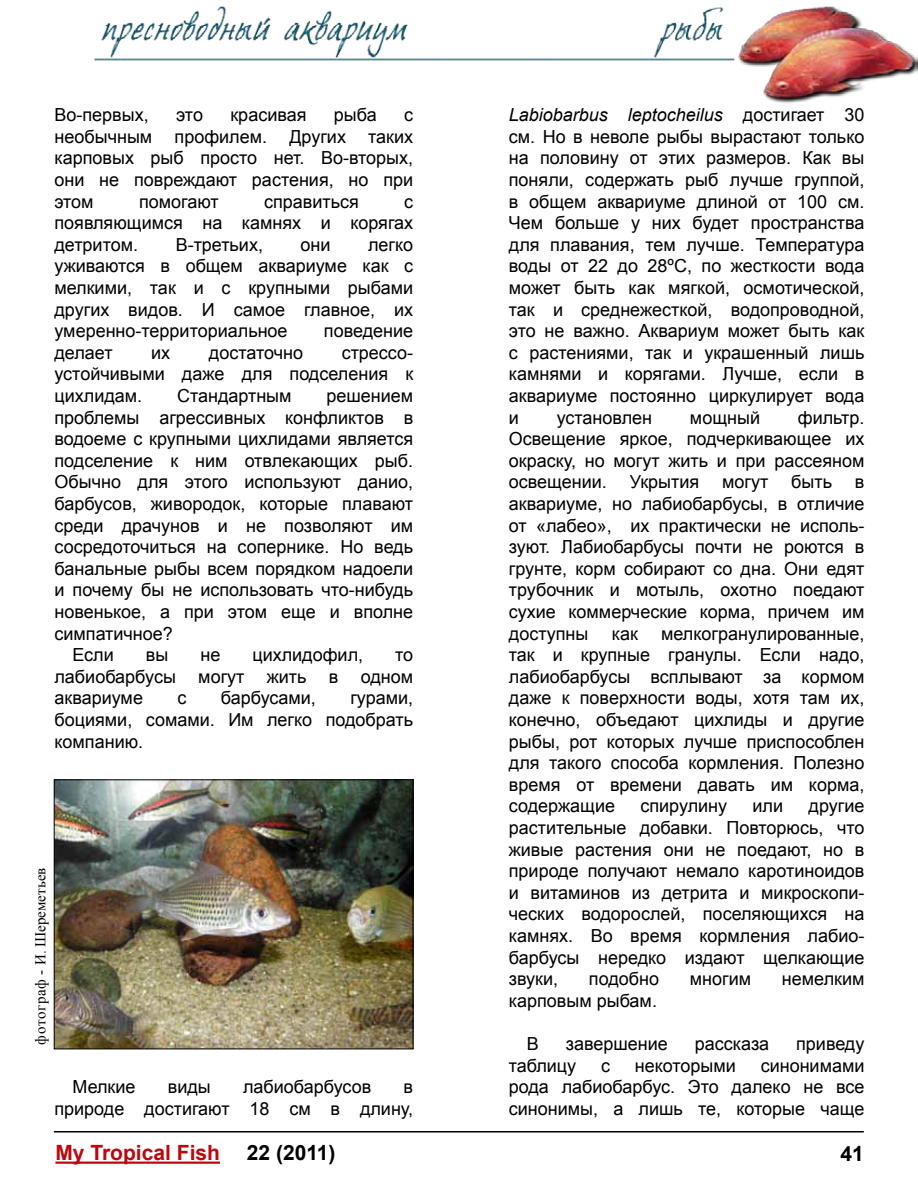
<style>
.page{position:relative;width:918px;height:1188px;background:#fff}
.page>*{position:absolute;margin:0;border:0;box-sizing:border-box;transform-origin:0 0}
.t1{font:700 21px "Arial";color:#bc070d}
.t2{font:700 21px "Arial";color:#000}
.t3{font:18px/21.6px "Arial";color:#000;text-align:justify}
.t4{font:15px "Times New Roman";color:#000}
.s1{font-style:italic}
</style>
<div class="page">
<hr style="left:54px;top:1131px;width:810px;height:1px;background:#000">
<hr style="left:55px;top:1162px;width:165px;height:2px;background:#bc070d">
<img style="left:94px;top:6px;width:824px;height:98px">
<img style="left:56px;top:782px;width:355px;height:265px">
<div style="left:54px;top:780px;width:359px;height:269px;border:1px solid #000"></div>
<p class="t3" style="left:54px;top:104px;width:96px">Во-первых,</p>
<p class="t3" style="left:176px;top:104px;width:28px">это</p>
<p class="t3" style="left:230px;top:104px;width:78px">красивая</p>
<p class="t3" style="left:334px;top:104px;width:44px">рыба</p>
<p class="t3" style="left:54px;top:104px;width:360px;text-indent:350px">с необычным профилем. Других таких карповых рыб просто нет. Во-вторых, они не повреждают растения, но при этом</p>
<p class="t3" style="left:54px;top:191px;width:360px;text-indent:350px">с появляющимся на камнях и корягах детритом.</p>
<p class="t3" style="left:139px;top:191px;width:81px">помогают</p>
<p class="t3" style="left:264px;top:191px;width:96px">справиться</p>
<p class="t3" style="left:176px;top:234px;width:89px">В-третьих,</p>
<p class="t3" style="left:301px;top:234px;width:32px">они</p>
<p class="t3" style="left:54px;top:234px;width:360px;text-indent:314px">легко уживаются в общем аквариуме как с мелкими, так и с крупными рыбами других видов. И самое главное, их умеренно-территориальное</p>
<p class="t3" style="left:324px;top:320px;width:91px">поведение</p>
<p class="t3" style="left:54px;top:342px;width:60px">делает</p>
<p class="t3" style="left:151px;top:342px;width:21px">их</p>
<p class="t3" style="left:209px;top:342px;width:96px">достаточно</p>
<p class="t3" style="left:54px;top:342px;width:360px;text-indent:287px">стрессо&shy;устойчивыми даже для подселения к цихлидам.</p>
<p class="t3" style="left:177px;top:385px;width:116px">Стандартным</p>
<p class="t3" style="left:326px;top:385px;width:88px">решением</p>
<p class="t3" style="left:54px;top:407px;width:360px">проблемы агрессивных конфликтов в</p>
<p class="t3" style="left:54px;top:428px;width:360px">водоеме с крупными цихлидами является</p>
<p class="t3" style="left:54px;top:450px;width:360px">подселение к ним отвлекающих рыб.</p>
<p class="t3" style="left:54px;top:471px;width:360px">Обычно для этого используют данио,</p>
<p class="t3" style="left:54px;top:493px;width:360px">барбусов, живородок, которые плавают</p>
<p class="t3" style="left:54px;top:515px;width:360px">среди драчунов и не позволяют им</p>
<p class="t3" style="left:54px;top:536px;width:360px">сосредоточиться на сопернике. Но ведь</p>
<p class="t3" style="left:54px;top:558px;width:360px">банальные рыбы всем порядком надоели</p>
<p class="t3" style="left:54px;top:579px;width:360px">и почему бы не использовать что-нибудь</p>
<p class="t3" style="left:54px;top:601px;width:360px">новенькое, а при этом еще и вполне</p>
<p class="t3" style="left:54px;top:623px;width:120px">симпатичное?</p>
<p class="t3" style="left:72px;top:644px;width:43px">Если</p>
<p class="t3" style="left:146px;top:644px;width:24px">вы</p>
<p class="t3" style="left:200px;top:644px;width:21px">не</p>
<p class="t3" style="left:252px;top:644px;width:112px">цихлидофил,</p>
<p class="t3" style="left:54px;top:644px;width:360px;text-indent:341px">то лабиобарбусы могут жить в одном аквариуме</p>
<p class="t3" style="left:177px;top:687px;width:10px">с</p>
<p class="t3" style="left:221px;top:687px;width:97px">барбусами,</p>
<p class="t3" style="left:54px;top:687px;width:360px;text-indent:296px">гурами, боциями, сомами. Им легко подобрать компанию.</p>
<p class="t4" style="left:30px;top:1045px;width:178px;rotate:-90deg">фотограф - И. Шереметьев</p>
<p class="t3" style="left:72px;top:1076px;width:65px">Мелкие</p>
<p class="t3" style="left:168px;top:1076px;width:45px">виды</p>
<p class="t3" style="left:243px;top:1076px;width:130px">лабиобарбусов</p>
<p class="t3" style="left:54px;top:1076px;width:360px;text-align:right">в<br>природе достигают 18 см в длину,</p>
<p class="t3" style="left:509px;top:104px;width:357px"><span class="s1">Labiobarbus leptocheilus</span> достигает 30 см. Но в неволе рыбы вырастают только на половину от этих размеров. Как вы поняли, содержать рыб лучше группой, в общем аквариуме длиной от 100 см.<br>Чем больше у них будет пространства для плавания, тем лучше. Температура воды от 22 до 28ºС, по жесткости вода может быть как мягкой, осмотической, так и среднежесткой, водопроводной, это не важно. Аквариум может быть как с растениями, так и украшенный лишь камнями и корягами. Лучше, если в аквариуме постоянно циркулирует вода и</p>
<p class="t3" style="left:509px;top:407px;width:357px;text-indent:289px">фильтр.<br>Освещение яркое, подчеркивающее их окраску, но могут жить и при рассеяном освещении.</p>
<p class="t3" style="left:557px;top:407px;width:97px">установлен</p>
<p class="t3" style="left:690px;top:407px;width:72px">мощный</p>
<p class="t3" style="left:630px;top:471px;width:71px">Укрытия</p>
<p class="t3" style="left:722px;top:471px;width:48px">могут</p>
<p class="t3" style="left:791px;top:471px;width:42px">быть</p>
<p class="t3" style="left:509px;top:471px;width:357px;text-indent:346px">в аквариуме, но лабиобарбусы, в отличие от «лабео», их практически не исполь&shy;зуют. Лабиобарбусы почти не роются в грунте, корм собирают со дна. Они едят трубочник и мотыль, охотно поедают сухие коммерческие корма, причем им доступны</p>
<p class="t3" style="left:509px;top:623px;width:357px;text-indent:152px">мелкогранулированные, так и крупные гранулы. Если надо, лабиобарбусы всплывают за кормом даже к поверхности воды, хотя там их, конечно, объедают цихлиды и другие рыбы, рот которых лучше приспособлен для такого способа кормления. Полезно время от времени давать им корма, содержащие</p>
<p class="t3" style="left:612px;top:623px;width:28px">как</p>
<p class="t3" style="left:509px;top:795px;width:357px;text-indent:300px">другие растительные добавки. Повторюсь, что живые растения они не поедают, но в природе получают немало каротиноидов и витаминов из детрита и микроскопи&shy;ческих водорослей, поселяющихся на камнях. Во время кормления лабио&shy;барбусы нередко издают щелкающие звуки,</p>
<p class="t3" style="left:641px;top:795px;width:88px">спирулину</p>
<p class="t3" style="left:753px;top:795px;width:32px">или</p>
<p class="t3" style="left:589px;top:968px;width:72px">подобно</p>
<p class="t3" style="left:690px;top:968px;width:63px">многим</p>
<p class="t3" style="left:782px;top:968px;width:84px">немелким</p>
<p class="t3" style="left:509px;top:990px;width:150px">карповым рыбам.</p>
<p class="t3" style="left:527px;top:1033px;width:14px">В</p>
<p class="t3" style="left:566px;top:1033px;width:104px">завершение</p>
<p class="t3" style="left:695px;top:1033px;width:76px">рассказа</p>
<p class="t3" style="left:796px;top:1033px;width:70px">приведу</p>
<p class="t3" style="left:509px;top:1055px;width:69px">таблицу</p>
<p class="t3" style="left:601px;top:1055px;width:10px">с</p>
<p class="t3" style="left:635px;top:1055px;width:103px">некоторыми</p>
<p class="t3" style="left:509px;top:1055px;width:357px;text-indent:252px">синонимами рода лабиобарбус. Это далеко не все синонимы, а лишь те, которые чаще</p>
<p class="t1" style="left:55px;top:1139px;width:166px">My Tropical Fish</p>
<p class="t2" style="left:247px;top:1139px;width:90px">22 (2011)</p>
<p class="t2" style="left:841px;top:1140px;width:25px">41</p>
</div>
